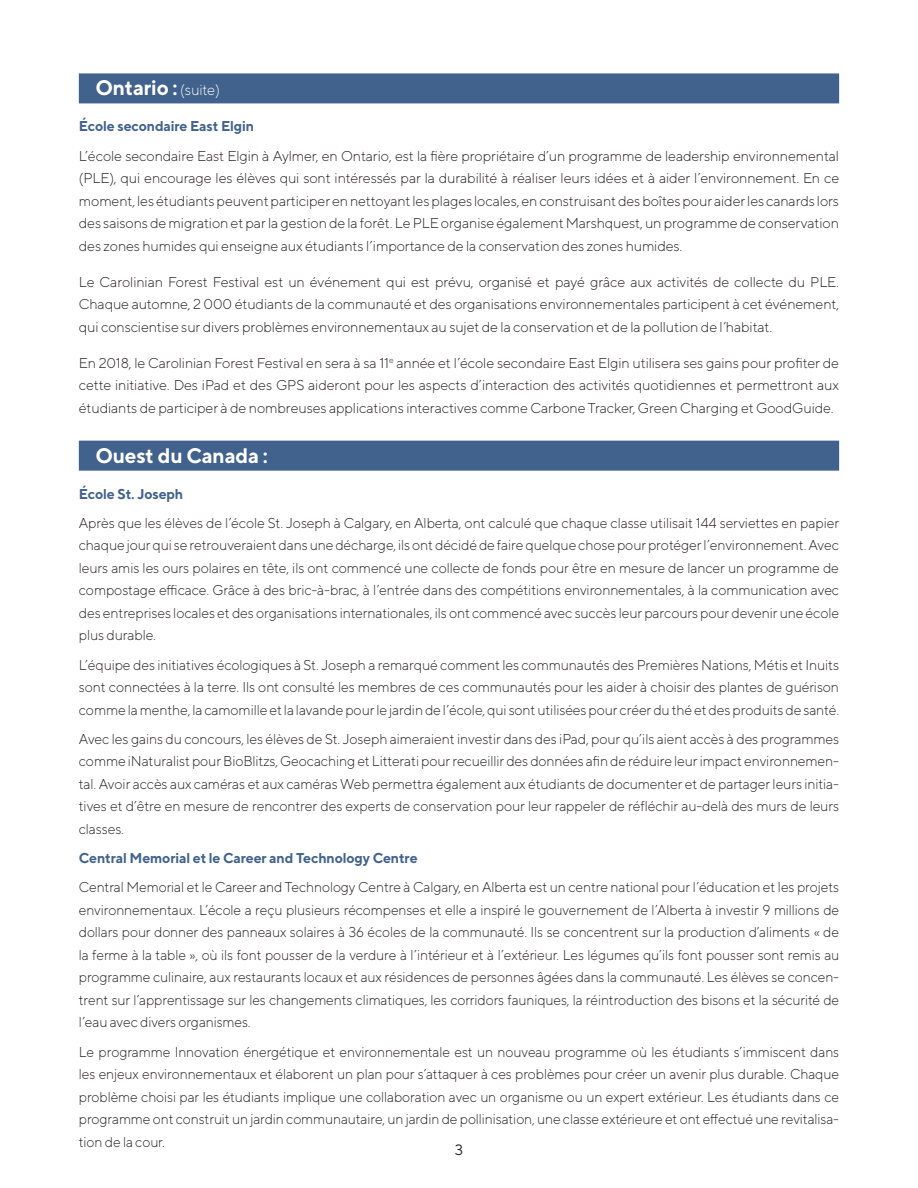
<style>
.page{position:relative;width:918px;height:1188px;background:#fff}
.page>*{position:absolute;margin:0;border:0;box-sizing:border-box;transform-origin:0 0}
.t1{font:700 21px "TT Norms";letter-spacing:-.01em;color:#fff}
.t2{font:15px "TT Norms";color:#231f20}
.t3{font:300 14.25px/22.5px "TT Norms";letter-spacing:-.01em;color:#231f20;text-align:justify}
.t4{font:700 14.25px "TT Norms";letter-spacing:-.01em;color:#41628c}
.s1{font-weight:300;font-size:15px}
</style>
<div class="page">
<div style="left:79px;top:73px;width:760px;height:30px;background:#41628c"></div>
<div style="left:79px;top:441px;width:760px;height:30px;background:#41628c"></div>
<p class="t1" style="left:95px;top:75px;width:126px">Ontario : <span class="s1">(suite)</span></p>
<p class="t4" style="left:79px;top:117px;width:177px">École secondaire East Elgin</p>
<p class="t3" style="left:79px;top:144px;width:762px">L’école secondaire East Elgin à Aylmer, en Ontario, est la fière propriétaire d’un programme de leadership environnemental (PLE), qui encourage les élèves qui sont intéressés par la durabilité à réaliser leurs idées et à aider l’environnement. En ce moment, les étudiants peuvent participer en nettoyant les plages locales, en construisant des boîtes pour aider les canards lors des saisons de migration et par la gestion de la forêt. Le PLE organise également Marshquest, un programme de conservation des zones humides qui enseigne aux étudiants l’importance de la conservation des zones humides.</p>
<p class="t3" style="left:79px;top:270px;width:762px">Le Carolinian Forest Festival est un événement qui est prévu, organisé et payé grâce aux activités de collecte du PLE.<br>Chaque automne, 2 000 étudiants de la communauté et des organisations environnementales participent à cet événement, qui conscientise sur divers problèmes environnementaux au sujet de la conservation et de la pollution de l’habitat.</p>
<p class="t3" style="left:79px;top:351px;width:762px">En 2018, le Carolinian Forest Festival en sera à sa 11<sup>e</sup> année et l’école secondaire East Elgin utilisera ses gains pour profiter de cette initiative. Des iPad et des GPS aideront pour les aspects d’interaction des activités quotidiennes et permettront aux étudiants de participer à de nombreuses applications interactives comme Carbone Tracker, Green Charging et GoodGuide.</p>
<p class="t1" style="left:95px;top:442px;width:174px">Ouest du Canada :</p>
<p class="t4" style="left:79px;top:485px;width:106px">École St. Joseph</p>
<p class="t3" style="left:79px;top:511px;width:762px">Après que les élèves de l’école St. Joseph à Calgary, en Alberta, ont calculé que chaque classe utilisait 144 serviettes en papier chaque jour qui se retrouveraient dans une décharge, ils ont décidé de faire quelque chose pour protéger l’environnement. Avec leurs amis les ours polaires en tête, ils ont commencé une collecte de fonds pour être en mesure de lancer un programme de compostage efficace. Grâce à des bric-à-brac, à l’entrée dans des compétitions environnementales, à la communication avec des entreprises locales et des organisations internationales, ils ont commencé avec succès leur parcours pour devenir une école plus durable.</p>
<p class="t3" style="left:79px;top:653px;width:762px">L’équipe des initiatives écologiques à St. Joseph a remarqué comment les communautés des Premières Nations, Métis et Inuits sont connectées à la terre. Ils ont consulté les membres de ces communautés pour les aider à choisir des plantes de guérison comme la menthe, la camomille et la lavande pour le jardin de l’école, qui sont utilisées pour créer du thé et des produits de santé.</p>
<p class="t3" style="left:79px;top:727px;width:762px">Avec les gains du concours, les élèves de St. Joseph aimeraient investir dans des iPad, pour qu’ils aient accès à des programmes comme iNaturalist pour BioBlitzs, Geocaching et Litterati pour recueillir des données afin de réduire leur impact environnemen&shy;tal. Avoir accès aux caméras et aux caméras Web permettra également aux étudiants de documenter et de partager leurs initia&shy;tives et d’être en mesure de rencontrer des experts de conservation pour leur rappeler de réfléchir au-delà des murs de leurs classes.</p>
<p class="t4" style="left:79px;top:849px;width:340px">Central Memorial et le Career and Technology Centre</p>
<p class="t3" style="left:79px;top:876px;width:762px">Central Memorial et le Career and Technology Centre à Calgary, en Alberta est un centre national pour l’éducation et les projets environnementaux. L’école a reçu plusieurs récompenses et elle a inspiré le gouvernement de l’Alberta à investir 9 millions de dollars pour donner des panneaux solaires à 36 écoles de la communauté. Ils se concentrent sur la production d’aliments « de la ferme à la table », où ils font pousser de la verdure à l’intérieur et à l’extérieur. Les légumes qu’ils font pousser sont remis au programme culinaire, aux restaurants locaux et aux résidences de personnes âgées dans la communauté. Les élèves se concen&shy;trent sur l’apprentissage sur les changements climatiques, les corridors fauniques, la réintroduction des bisons et la sécurité de l’eau avec divers organismes.</p>
<p class="t3" style="left:79px;top:1040px;width:762px">Le programme Innovation énergétique et environnementale est un nouveau programme où les étudiants s’immiscent dans les enjeux environnementaux et élaborent un plan pour s’attaquer à ces problèmes pour créer un avenir plus durable. Chaque problème choisi par les étudiants implique une collaboration avec un organisme ou un expert extérieur. Les étudiants dans ce programme ont construit un jardin communautaire, un jardin de pollinisation, une classe extérieure et ont effectué une revitalisa&shy;tion de la cour.</p>
<p class="t2" style="left:455px;top:1140px;width:10px">3</p>
</div>
